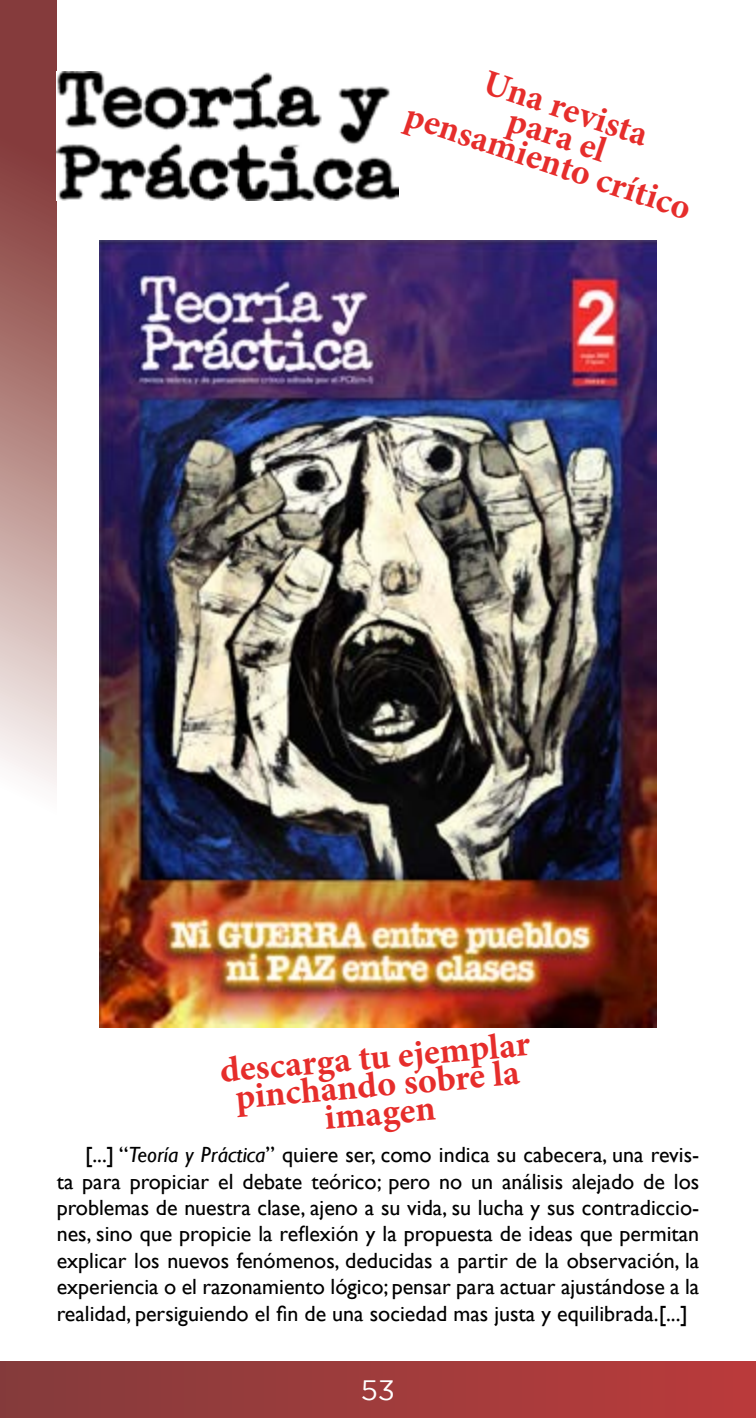
<style>
.page{position:relative;width:756px;height:1418px;background:#fff}
.page>*{position:absolute;margin:0;border:0;box-sizing:border-box;transform-origin:0 0}
.t1{font:700 36px/28px "Minion Pro";color:#e62d2b;text-align:center}
.t2{font:28px "Gotham";color:#fff}
.t3{font:22px/26.4px "Gill Sans";color:#000;text-align:justify}
.s1{font-style:italic}
</style>
<div class="page">
<div style="left:0;top:1361px;width:756px;height:57px;background:linear-gradient(to right,#843c3c,#bb3b3b)"></div>
<svg style="left:0;top:0;width:57px;height:786px;background:#b28380"></svg>
<img style="left:99px;top:240px;width:558px;height:788px">
<img style="left:57px;top:71px;width:342px;height:130px">
<h1 class="t1" style="left:434px;top:33px;width:301px;line-height:56px;rotate:19deg">Una revista pensamiento crítico</h1>
<h1 class="t1" style="left:514px;top:105px;width:103px;rotate:19deg">para el</h1>
<h1 class="t1" style="left:219px;top:1056px;width:313px;rotate:-5deg">descarga tu ejemplar pinchando sobre la imagen</h1>
<p class="t3" style="left:57px;top:1142px;width:644px;text-indent:28px">[...] “<span class="s1">Teoría y Práctica</span>” quiere ser, como indica su cabecera, una revis&shy;ta para propiciar el debate teórico; pero no un análisis alejado de los problemas de nuestra clase, ajeno a su vida, su lucha y sus contradiccio&shy;nes, sino que propicie la reflexión y la propuesta de ideas que permitan explicar los nuevos fenómenos, deducidas a partir de la observación, la experiencia o el razonamiento lógico; pensar para actuar ajustándose a la realidad, persiguiendo el fin de una sociedad mas justa y equilibrada.[...]</p>
<p class="t2" style="left:361px;top:1374px;width:36px">53</p>
</div>
